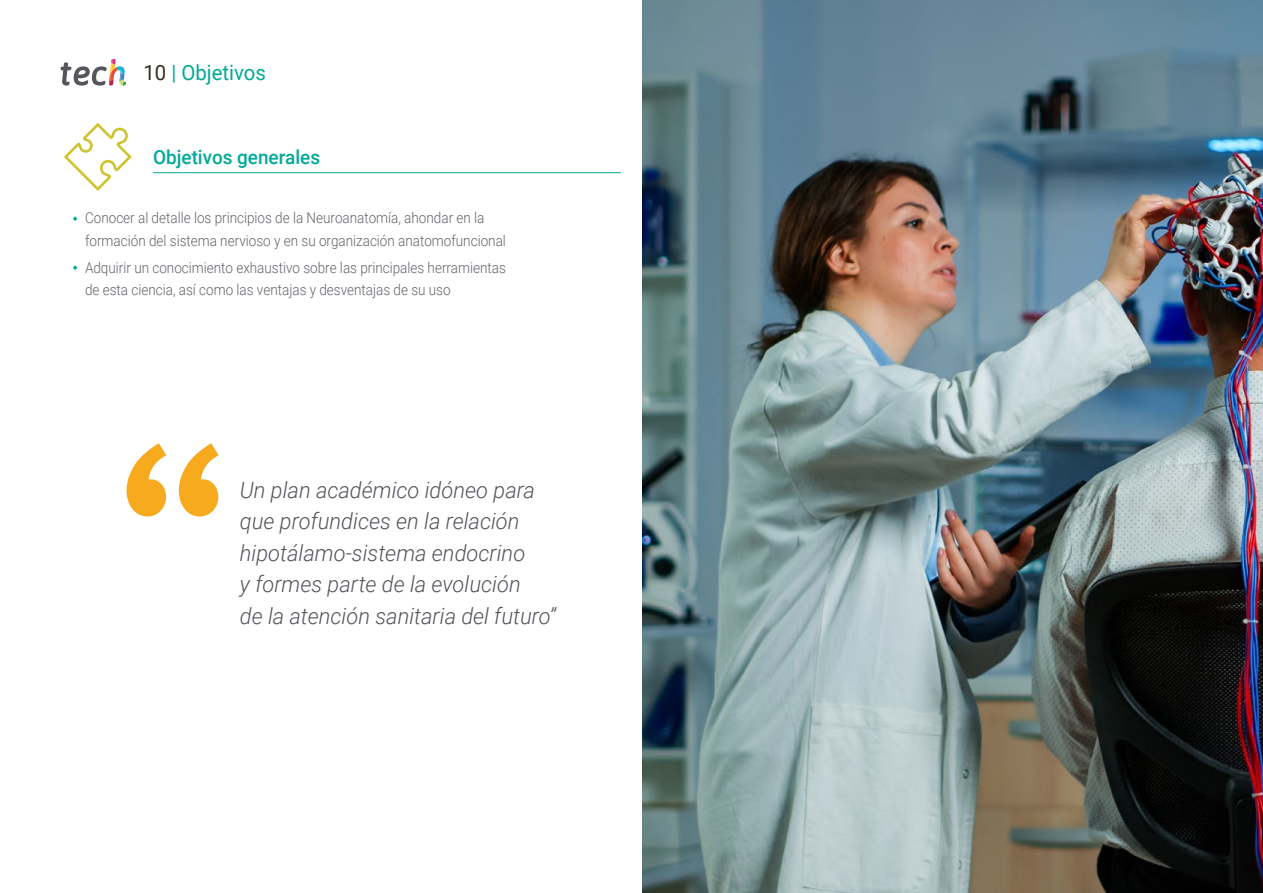
<style>
.page{position:relative;width:1263px;height:893px;background:#fff}
.page>*{position:absolute;margin:0;border:0;box-sizing:border-box;transform-origin:0 0}
.t1{font:italic 300 22.5px/31.5px "Roboto";color:#52555b}
.t2{font:21px "Roboto";color:#00a996}
.t3{font:500 19.5px "Roboto";color:#00a996}
.t4{font:300 15px/22.5px "Roboto";color:#61646a;scale:.9 1}
.s1{color:#312e20}
</style>
<div class="page">
<img style="left:642px;top:0;width:621px;height:893px">
<hr style="left:153px;top:172px;width:468px;height:1px;background:#00a996">
<svg style="left:64px;top:123px;width:68px;height:68px"></svg>
<svg style="left:126px;top:443px;width:93px;height:73px"></svg>
<svg style="left:61px;top:59px;width:65px;height:27px"></svg>
<h2 class="t2" style="left:144px;top:57px;width:124px"><span class="s1">10</span> | Objetivos</h2>
<h3 class="t3" style="left:153px;top:144px;width:169px">Objetivos generales</h3>
<p class="t4" style="left:85px;top:206px;width:469px">Conocer al detalle los principios de la Neuroanatomía, ahondar en la formación del sistema nervioso y en su organización anatomofuncional</p>
<p class="t4" style="left:85px;top:255px;width:469px">Adquirir un conocimiento exhaustivo sobre las principales herramientas de esta ciencia, así como las ventajas y desventajas de su uso</p>
<h1 class="t1" style="left:240px;top:473px;width:317px">Un plan académico idóneo para que profundices en la relación hipotálamo-sistema endocrino<br>y formes parte de la evolución<br>de la atención sanitaria del futuro”</h1>
</div>
